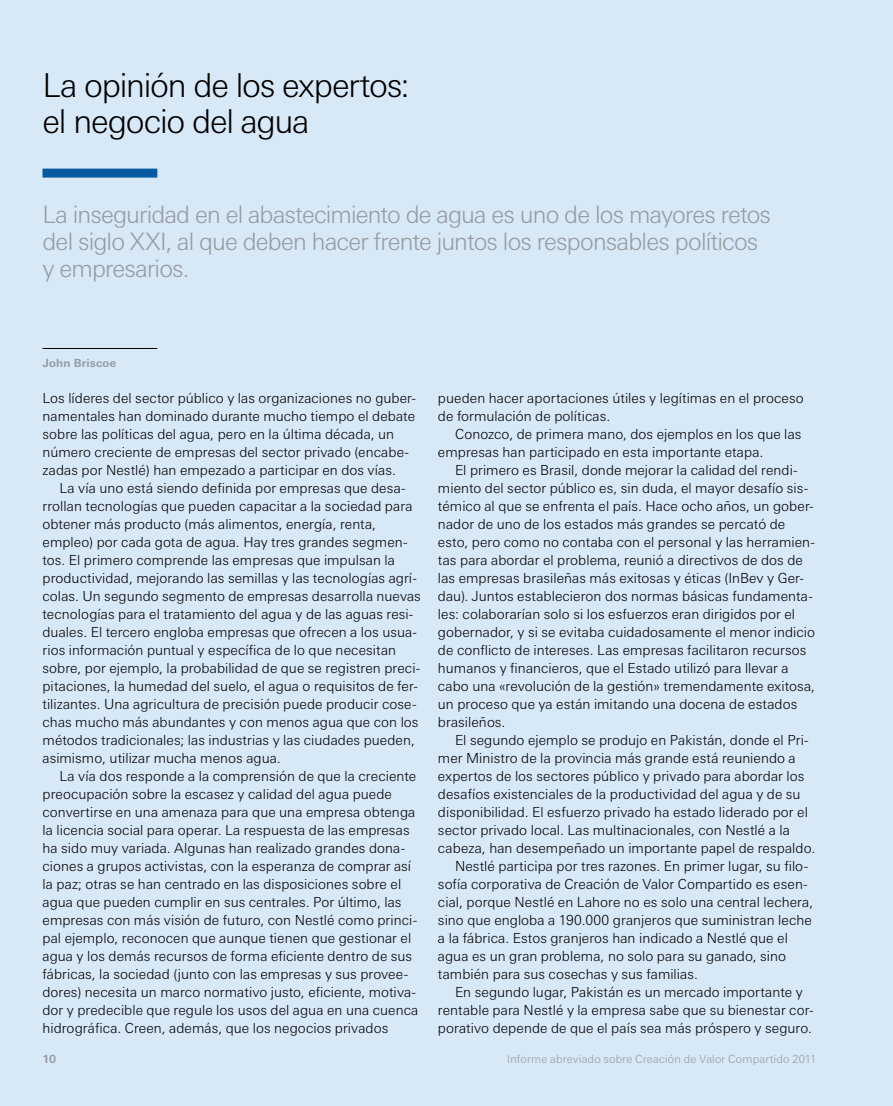
<style>
.page{position:relative;width:893px;height:1106px;background:#d7e8f7}
.page>*{position:absolute;margin:0;border:0;box-sizing:border-box;transform-origin:0 0}
.t1{font:300 33px/36px "LT Univers Basic";letter-spacing:-.035em;color:#000}
.t2{font:300 24px/27px "LT Univers Basic";letter-spacing:-.035em;color:#949ca1}
.t3{font:300 13.8px/18px "LT Univers Basic";letter-spacing:.005em;color:#000}
.t4{font:300 11.25px "LT Univers Basic";letter-spacing:.015em;color:#949ca1}
.t5{font:700 11.25px "LT Univers Basic";letter-spacing:.015em;color:#949ca1}
</style>
<div class="page">
<div style="left:43px;top:169px;width:114px;height:9px;background:#065ba0"></div>
<hr style="left:43px;top:348px;width:114px;height:1px;background:#000">
<h1 class="t1" style="left:43px;top:67px;width:369px">La opinión de los expertos: el negocio del agua</h1>
<h2 class="t2" style="left:43px;top:200px;width:730px">La inseguridad en el abastecimiento de agua es uno de los mayores retos del siglo XXI, al que deben hacer frente juntos los responsables políticos y empresarios.</h2>
<p class="t5" style="left:43px;top:356px;width:75px">John Briscoe</p>
<p class="t3" style="left:43px;top:388px;width:375px">Los líderes del sector público y las organizaciones no guber&shy;namentales han dominado durante mucho tiempo el debate sobre las políticas del agua, pero en la última década, un número creciente de empresas del sector privado (encabe&shy;zadas por Nestlé) han empezado a participar en dos vías.</p>
<p class="t3" style="left:43px;top:478px;width:380px;text-indent:17px">La vía uno está siendo definida por empresas que desa&shy;rrollan tecnologías que pueden capacitar a la sociedad para obtener más producto (más alimentos, energía, renta, empleo) por cada gota de agua. Hay tres grandes segmen&shy;tos. El primero comprende las empresas que impulsan la productividad, mejorando las semillas y las tecnologías agrí&shy;colas. Un segundo segmento de empresas desarrolla nuevas tecnologías para el tratamiento del agua y de las aguas resi&shy;duales. El tercero engloba empresas que ofrecen a los usua&shy;rios información puntual y específica de lo que necesitan sobre, por ejemplo, la probabilidad de que se registren preci&shy;pitaciones, la humedad del suelo, el agua o requisitos de fer&shy;tilizantes. Una agricultura de precisión puede producir cose&shy;chas mucho más abundantes y con menos agua que con los métodos tradicionales; las industrias y las ciudades pueden, asimismo, utilizar mucha menos agua.</p>
<p class="t3" style="left:43px;top:766px;width:377px;text-indent:17px">La vía dos responde a la comprensión de que la creciente preocupación sobre la escasez y calidad del agua puede convertirse en una amenaza para que una empresa obtenga la licencia social para operar. La respuesta de las empresas ha sido muy variada. Algunas han realizado grandes dona&shy;ciones a grupos activistas, con la esperanza de comprar así la paz; otras se han centrado en las disposiciones sobre el agua que pueden cumplir en sus centrales. Por último, las empresas con más visión de futuro, con Nestlé como princi&shy;pal ejemplo, reconocen que aunque tienen que gestionar el agua y los demás recursos de forma eficiente dentro de sus fábricas, la sociedad (junto con las empresas y sus provee&shy;dores) necesita un marco normativo justo, eficiente, motiva&shy;dor y predecible que regule los usos del agua en una cuenca hidrográfica. Creen, además, que los negocios privados</p>
<p class="t3" style="left:438px;top:388px;width:367px">pueden hacer aportaciones útiles y legítimas en el proceso de formulación de políticas.</p>
<p class="t3" style="left:438px;top:424px;width:365px;text-indent:17px">Conozco, de primera mano, dos ejemplos en los que las empresas han participado en esta importante etapa.</p>
<p class="t3" style="left:438px;top:460px;width:379px;text-indent:17px">El primero es Brasil, donde mejorar la calidad del rendi&shy;miento del sector público es, sin duda, el mayor desafío sis&shy;témico al que se enfrenta el país. Hace ocho años, un gober&shy;nador de uno de los estados más grandes se percató de esto, pero como no contaba con el personal y las herramien&shy;tas para abordar el problema, reunió a directivos de dos de las empresas brasileñas más exitosas y éticas (InBev y Ger&shy;dau). Juntos establecieron dos normas básicas fundamenta&shy;les: colaborarían solo si los esfuerzos eran dirigidos por el gobernador, y si se evitaba cuidadosamente el menor indicio de conflicto de intereses. Las empresas facilitaron recursos humanos y financieros, que el Estado utilizó para llevar a cabo una «revolución de la gestión» tremendamente exitosa, un proceso que ya están imitando una docena de estados brasileños.</p>
<p class="t3" style="left:455px;top:730px;width:355px">El segundo ejemplo se produjo en Pakistán, donde el Pri-</p>
<p class="t3" style="left:438px;top:748px;width:359px">mer Ministro de la provincia más grande está reuniendo a</p>
<p class="t3" style="left:438px;top:766px;width:368px">expertos de los sectores público y privado para abordar los</p>
<p class="t3" style="left:438px;top:784px;width:364px">desafíos existenciales de la productividad del agua y de su</p>
<p class="t3" style="left:438px;top:802px;width:371px">disponibilidad. El esfuerzo privado ha estado liderado por el</p>
<p class="t3" style="left:438px;top:820px;width:353px">sector privado local. Las multinacionales, con Nestlé a la</p>
<p class="t3" style="left:438px;top:838px;width:379px">cabeza, han desempeñado un importante papel de respaldo.</p>
<p class="t3" style="left:455px;top:856px;width:355px">Nestlé participa por tres razones. En primer lugar, su filo-</p>
<p class="t3" style="left:438px;top:874px;width:371px">sofía corporativa de Creación de Valor Compartido es esen-</p>
<p class="t3" style="left:438px;top:892px;width:377px">cial, porque Nestlé en Lahore no es solo una central lechera,</p>
<p class="t3" style="left:438px;top:910px;width:375px">sino que engloba a 190.000 granjeros que suministran leche</p>
<p class="t3" style="left:438px;top:928px;width:351px">a la fábrica. Estos granjeros han indicado a Nestlé que el</p>
<p class="t3" style="left:438px;top:946px;width:349px">agua es un gran problema, no solo para su ganado, sino</p>
<p class="t3" style="left:438px;top:964px;width:261px">también para sus cosechas y sus familias.</p>
<p class="t3" style="left:455px;top:982px;width:349px">En segundo lugar, Pakistán es un mercado importante y</p>
<p class="t3" style="left:438px;top:1000px;width:377px">rentable para Nestlé y la empresa sabe que su bienestar cor-</p>
<p class="t3" style="left:438px;top:1018px;width:376px">porativo depende de que el país sea más próspero y seguro.</p>
<p class="t5" style="left:43px;top:1052px;width:15px">10</p>
<p class="t4" style="left:507px;top:1052px;width:311px">Informe abreviado sobre Creación de Valor Compartido 2011</p>
</div>
